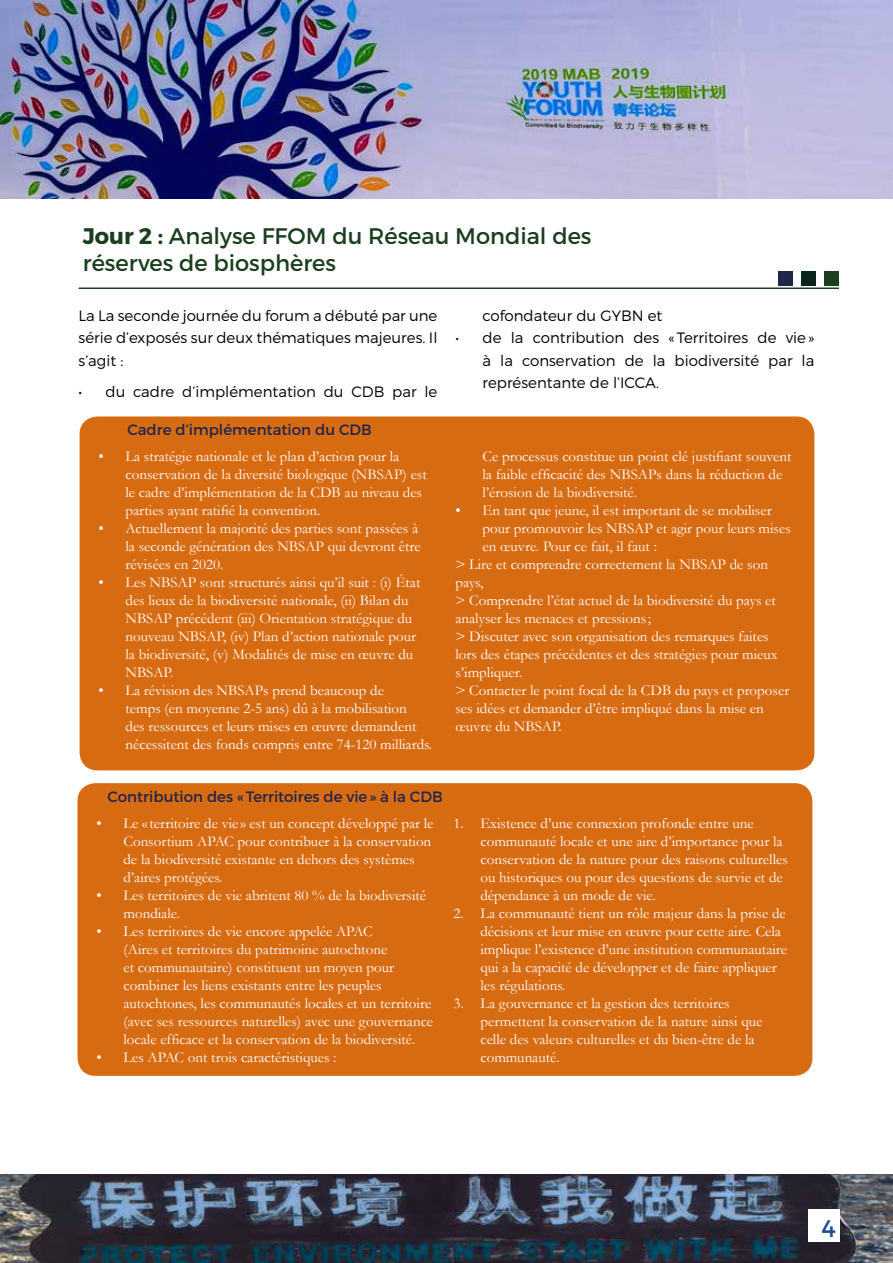
<style>
.page{position:relative;width:893px;height:1263px;background:#fff}
.page>*{position:absolute;margin:0;border:0;box-sizing:border-box;transform-origin:0 0}
.t1{font:24px "Montserrat";color:#1f499a}
.t2{font:22.5px/27px "Montserrat";color:#1a3e1e}
.t3{font:15px/18px "Garamond";color:#fff}
.t4{font:300 15px/22.5px "Montserrat";color:#000;text-align:justify}
.t5{font:15px "Montserrat";color:#20254c}
.s1{font-weight:700}
</style>
<div class="page">
<img style="left:1px;top:1175px;width:892px;height:88px">
<img style="left:0;top:0;width:893px;height:199px">
<div style="left:808px;top:1209px;width:32px;height:32px;background:#fff"></div>
<hr style="left:79px;top:287px;width:760px;height:2px;background:#1b3e20">
<div style="left:778px;top:271px;width:15px;height:15px;background:#20254c"></div>
<div style="left:801px;top:271px;width:15px;height:15px;background:#082619"></div>
<div style="left:824px;top:271px;width:15px;height:15px;background:#1a3e1e"></div>
<div style="left:80px;top:416px;width:734px;height:354px;background:#d76b12;border-radius:18px"></div>
<div style="left:78px;top:783px;width:734px;height:293px;background:#d76b12;border-radius:18px"></div>
<h2 class="t2" style="left:83px;top:223px;width:510px"><span class="s1">Jour 2 :</span> Analyse FFOM du Réseau Mondial des réserves de biosphères</h2>
<p class="t4" style="left:79px;top:304px;width:360px">La La seconde journée du forum a débuté par une série d’exposés sur deux thématiques majeures. Il s’agit :</p>
<p class="t4" style="left:79px;top:380px;width:360px">• du cadre d’implémentation du CDB par le</p>
<p class="t4" style="left:482px;top:304px;width:181px">cofondateur du GYBN et</p>
<p class="t4" style="left:482px;top:326px;width:333px;text-indent:-27px">• de la contribution des «Territoires de vie» à la conservation de la biodiversité par la représentante de l’ICCA.</p>
<p class="t5" style="left:127px;top:421px;width:246px">Cadre d’implémentation du CDB</p>
<p class="t3" style="left:125px;top:447px;width:303px;text-indent:-27px">• La stratégie nationale et le plan d’action pour la conservation de la diversité biologique (NBSAP) est le cadre d’implémentation de la CDB au niveau des parties ayant ratifié la convention.</p>
<p class="t3" style="left:125px;top:519px;width:297px;text-indent:-27px">• Actuellement la majorité des parties sont passées à la seconde génération des NBSAP qui devront être révisées en 2020.</p>
<p class="t3" style="left:125px;top:573px;width:296px;text-indent:-27px">• Les NBSAP sont structurés ainsi qu’il suit : (i) État des lieux de la biodiversité nationale, (ii) Bilan du NBSAP précédent (iii) Orientation stratégique du nouveau NBSAP, (iv) Plan d’action nationale pour la biodiversité, (v) Modalités de mise en œuvre du NBSAP.</p>
<p class="t3" style="left:125px;top:681px;width:308px;text-indent:-27px">• La révision des NBSAPs prend beaucoup de<br>temps (en moyenne 2-5 ans) dû à la mobilisation<br>des ressources et leurs mises en œuvre demandent nécessitent des fonds compris entre 74-120 milliards.</p>
<p class="t3" style="left:482px;top:447px;width:310px">Ce processus constitue un point clé justifiant souvent la faible efficacité des NBSAPs dans la réduction de l’érosion de la biodiversité.</p>
<p class="t3" style="left:455px;top:501px;width:318px">• En tant que jeune, il est important de se mobiliser</p>
<p class="t3" style="left:482px;top:519px;width:310px">pour promouvoir les NBSAP et agir pour leurs mises</p>
<p class="t3" style="left:482px;top:537px;width:176px">en œuvre. Pour ce fait, il faut :</p>
<p class="t3" style="left:455px;top:555px;width:314px">&gt; Lire et comprendre correctement la NBSAP de son</p>
<p class="t3" style="left:455px;top:573px;width:30px">pays,</p>
<p class="t3" style="left:455px;top:591px;width:322px">&gt; Comprendre l’état actuel de la biodiversité du pays et</p>
<p class="t3" style="left:455px;top:609px;width:197px">analyser les menaces et pressions;</p>
<p class="t3" style="left:455px;top:627px;width:315px">&gt; Discuter avec son organisation des remarques faites</p>
<p class="t3" style="left:455px;top:645px;width:324px">lors des étapes précédentes et des stratégies pour mieux</p>
<p class="t3" style="left:455px;top:663px;width:68px">s’impliquer.</p>
<p class="t3" style="left:455px;top:681px;width:335px">&gt; Contacter le point focal de la CDB du pays et proposer</p>
<p class="t3" style="left:455px;top:699px;width:310px">ses idées et demander d’être impliqué dans la mise en</p>
<p class="t3" style="left:455px;top:717px;width:108px">œuvre du NBSAP.</p>
<p class="t5" style="left:108px;top:787px;width:336px">Contribution des «Territoires de vie» à la CDB</p>
<p class="t3" style="left:123px;top:813px;width:312px;text-indent:-27px">• Le «territoire de vie » est un concept développé par le Consortium APAC pour contribuer à la conservation de la biodiversité existante en dehors des systèmes d’aires protégées.</p>
<p class="t3" style="left:123px;top:885px;width:304px;text-indent:-27px">• Les territoires de vie abritent 80 % de la biodiversité mondiale.</p>
<p class="t3" style="left:123px;top:921px;width:311px;text-indent:-27px">• Les territoires de vie encore appelée APAC<br>(Aires et territoires du patrimoine autochtone<br>et communautaire) constituent un moyen pour combiner les liens existants entre les peuples autochtones, les communautés locales et un territoire (avec ses ressources naturelles) avec une gouvernance locale efficace et la conservation de la biodiversité.</p>
<p class="t3" style="left:96px;top:1047px;width:242px">• Les APAC ont trois caractéristiques :</p>
<p class="t3" style="left:480px;top:813px;width:309px;text-indent:-27px">1. Existence d’une connexion profonde entre une communauté locale et une aire d’importance pour la conservation de la nature pour des raisons culturelles ou historiques ou pour des questions de survie et de dépendance à un mode de vie.</p>
<p class="t3" style="left:480px;top:903px;width:308px;text-indent:-27px">2. La communauté tient un rôle majeur dans la prise de décisions et leur mise en œuvre pour cette aire. Cela implique l’existence d’une institution communautaire qui a la capacité de développer et de faire appliquer les régulations.</p>
<p class="t3" style="left:480px;top:993px;width:283px;text-indent:-27px">3. La gouvernance et la gestion des territoires permettent la conservation de la nature ainsi que celle des valeurs culturelles et du bien-être de la communauté.</p>
<h1 class="t1" style="left:821px;top:1213px;width:16px">4</h1>
</div>
